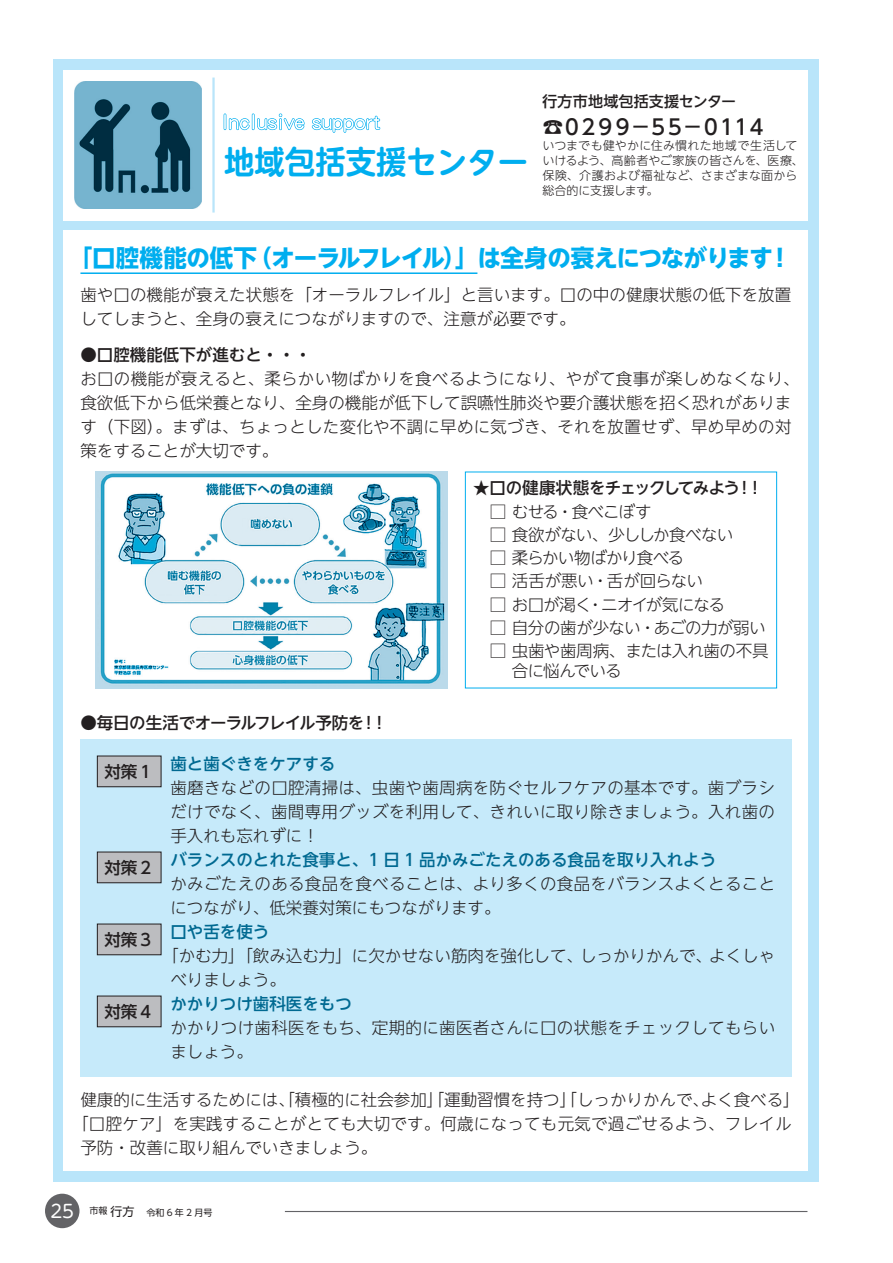
<style>
.page{position:relative;width:893px;height:1263px;background:#fff}
.page>*{position:absolute;margin:0;border:0;box-sizing:border-box;transform-origin:0 0}
.t1{font:700 31.95px "UD Shin M Go Pro De";color:#00aeef;scale:.95 1}
.t2{font:700 24px "UD Shin Go NT Pro";letter-spacing:-.025em;color:#00aeef}
.t3{font:500 21px "UD Shin Go NT Pro";letter-spacing:-.22em;color:#231f20}
.t4{font:300 16.5px/24px "UD Shin Go NT Pro";color:#231f20}
.t5{font:300 16.5px/24px "UD Shin Go NT Pro";letter-spacing:.02em;color:#231f20}
.t6{font:500 16.5px "UD Shin Go NT Pro";color:#006991}
.t7{font:300 16.5px/19.5px "UD Shin Go NT Pro";letter-spacing:-.03em;color:#231f20}
.t8{font:300 16.5px "UD Shin Go NT Pro";letter-spacing:-.04em;color:#231f20}
.t9{font:500 16.5px "UD Shin Go NT Pro";letter-spacing:-.005em;color:#231f20}
.t10{font:300 16.5px "UD Shin Go NT Pro";letter-spacing:-.05em;color:#231f20}
.t11{font:500 16.5px "UD Shin Go NT Pro";letter-spacing:-.035em;color:#231f20}
.t12{font:500 16.5px "UD Shin Go NT Pro";letter-spacing:-.045em;color:#231f20}
.t13{font:500 15px "UD Shin Go NT Pro";letter-spacing:.005em;color:#231f20}
.t14{font:300 12px/15px "UD Shin Go NT Pro";letter-spacing:.01em;color:#231f20}
.t15{font:9px "UD Shin Go NT Pro";color:#231f20}
.s1{font-family:"UD Shin M Go Pro";font-size:18px;color:#fff}
.s2{font-size:12px}
</style>
<div class="page">
<div style="left:45px;top:1194px;width:34px;height:34px;background:#636366;border-radius:50%"></div>
<hr style="left:285px;top:1211px;width:522px;height:1px;background:#636366">
<div style="left:53px;top:60px;width:765px;height:1122px;background:#b9e5fa"></div>
<div style="left:64px;top:231px;width:744px;height:940px;background:#fff"></div>
<div style="left:64px;top:70px;width:744px;height:150px;background:#fff"></div>
<hr style="left:212px;top:78px;width:3px;height:135px;background:#b9e5fa">
<svg style="left:224px;top:113px;width:81px;height:18px"></svg>
<svg style="left:311px;top:115px;width:70px;height:18px"></svg>
<img style="left:74px;top:81px;width:128px;height:128px">
<hr style="left:80px;top:272px;width:397px;height:2px;background:#00aeef">
<div style="left:839px;top:450px;width:22px;height:22px;border:1px solid #fff;border-radius:50%"></div>
<div style="left:839px;top:790px;width:22px;height:22px;border:1px solid #fff;border-radius:50%"></div>
<div style="left:80px;top:739px;width:711px;height:338px;background:#c6eafa"></div>
<div style="left:97px;top:756px;width:64px;height:31px;background:#bcbdc0"></div>
<div style="left:97px;top:756px;width:64px;height:31px;border:1px solid #231f20"></div>
<div style="left:97px;top:852px;width:64px;height:31px;background:#bcbdc0"></div>
<div style="left:97px;top:852px;width:64px;height:31px;border:1px solid #231f20"></div>
<div style="left:97px;top:924px;width:64px;height:31px;background:#bcbdc0"></div>
<div style="left:97px;top:924px;width:64px;height:31px;border:1px solid #231f20"></div>
<div style="left:97px;top:996px;width:64px;height:31px;background:#bcbdc0"></div>
<div style="left:97px;top:996px;width:64px;height:31px;border:1px solid #231f20"></div>
<div style="left:465px;top:472px;width:312px;height:216px;border:1px solid #00aeef"></div>
<img style="left:95px;top:472px;width:352px;height:216px">
<p class="t1" style="left:224px;top:135px;width:321px">地域包括支援センター</p>
<p class="t13" style="left:542px;top:89px;width:195px">行方市地域包括支援センター</p>
<p class="t3" style="left:542px;top:110px;width:226px">☎０２９９－５５－０１１４</p>
<p class="t14" style="left:542px;top:137px;width:262px">いつまでも健やかに住み慣れた地域で生活していけるよう、高齢者やご家族の皆さんを、医療、保険、介護および福祉など、さまざまな面から総合的に支援します。</p>
<p class="t2" style="left:69px;top:238px;width:724px">「口腔機能の低下（オーラルフレイル）」は全身の衰えにつながります！</p>
<p class="t4" style="left:80px;top:282px;width:712px">歯や口の機能が衰えた状態を「オーラルフレイル」と言います。口の中の健康状態の低下を放置してしまうと、全身の衰えにつながりますので、注意が必要です。</p>
<p class="t9" style="left:80px;top:341px;width:232px">●口腔機能低下が進むと・・・</p>
<p class="t4" style="left:80px;top:366px;width:721px">お口の機能が衰えると、柔らかい物ばかりを食べるようになり、やがて食事が楽しめなくなり、食欲低下から低栄養となり、全身の機能が低下して誤嚥性肺炎や要介護状態を招く恐れがあります（下図）。まずは、ちょっとした変化や不調に早めに気づき、それを放置せず、早め早めの対策をすることが大切です。</p>
<p class="t11" style="left:80px;top:709px;width:309px">●毎日の生活でオーラルフレイル予防を！！</p>
<p class="t12" style="left:473px;top:475px;width:292px">★口の健康状態をチェックしてみよう！！</p>
<p class="t10" style="left:490px;top:498px;width:163px">□ むせる・食べこぼす</p>
<p class="t8" style="left:490px;top:521px;width:245px">□ 食欲がない、少ししか食べない</p>
<p class="t10" style="left:490px;top:544px;width:196px">□ 柔らかい物ばかり食べる</p>
<p class="t4" style="left:490px;top:568px;width:215px">□ 活舌が悪い・舌が回らない</p>
<p class="t8" style="left:490px;top:591px;width:237px">□ お口が渇く・ニオイが気になる</p>
<p class="t7" style="left:490px;top:617px;width:277px">□ 自分の歯が少ない・あごの力が弱い</p>
<p class="t7" style="left:512px;top:640px;width:259px;text-indent:-22px">□ 虫歯や歯周病、または入れ歯の不具合に悩んでいる</p>
<p class="t9" style="left:104px;top:758px;width:51px">対策１</p>
<p class="t6" style="left:154px;top:750px;width:183px">　歯と歯ぐきをケアする</p>
<p class="t4" style="left:170px;top:775px;width:606px;text-align:justify">歯磨きなどの口腔清掃は、虫歯や歯周病を防ぐセルフケアの基本です。歯ブラシだけでなく、歯間専用グッズを利用して、きれいに取り除きましょう。入れ歯の手入れも忘れずに！</p>
<p class="t9" style="left:104px;top:854px;width:51px">対策２</p>
<p class="t6" style="left:154px;top:846px;width:564px">　バランスのとれた食事と、1 日 1 品かみごたえのある食品を取り入れよう</p>
<p class="t5" style="left:170px;top:871px;width:606px">かみごたえのある食品を食べることは、より多くの食品をバランスよくとることにつながり、低栄養対策にもつながります。</p>
<p class="t9" style="left:104px;top:926px;width:51px">対策３</p>
<p class="t6" style="left:154px;top:918px;width:117px">　口や舌を使う</p>
<p class="t4" style="left:170px;top:943px;width:606px;text-indent:-8px">「かむ力」「飲み込む力」に欠かせない筋肉を強化して、しっかりかんで、よくしゃべりましょう。</p>
<p class="t9" style="left:104px;top:998px;width:51px">対策４</p>
<p class="t6" style="left:154px;top:990px;width:200px">　かかりつけ歯科医をもつ</p>
<p class="t5" style="left:170px;top:1015px;width:606px">かかりつけ歯科医をもち、定期的に歯医者さんに口の状態をチェックしてもらいましょう。</p>
<p class="t4" style="left:80px;top:1087px;width:721px">健康的に生活するためには、「積極的に社会参加」「運動習慣を持つ」「しっかりかんで、よく食べる」</p>
<p class="t4" style="left:72px;top:1111px;width:721px">「口腔ケア」を実践することがとても大切です。何歳になっても元気で過ごせるよう、フレイル</p>
<p class="t4" style="left:80px;top:1135px;width:298px">予防・改善に取り組んでいきましょう。</p>
<p class="t15" style="left:50px;top:1205px;width:163px"><span class="s1">25</span> 市報 <span class="s2">行方　</span>令和 6 年 2 月号</p>
</div>
